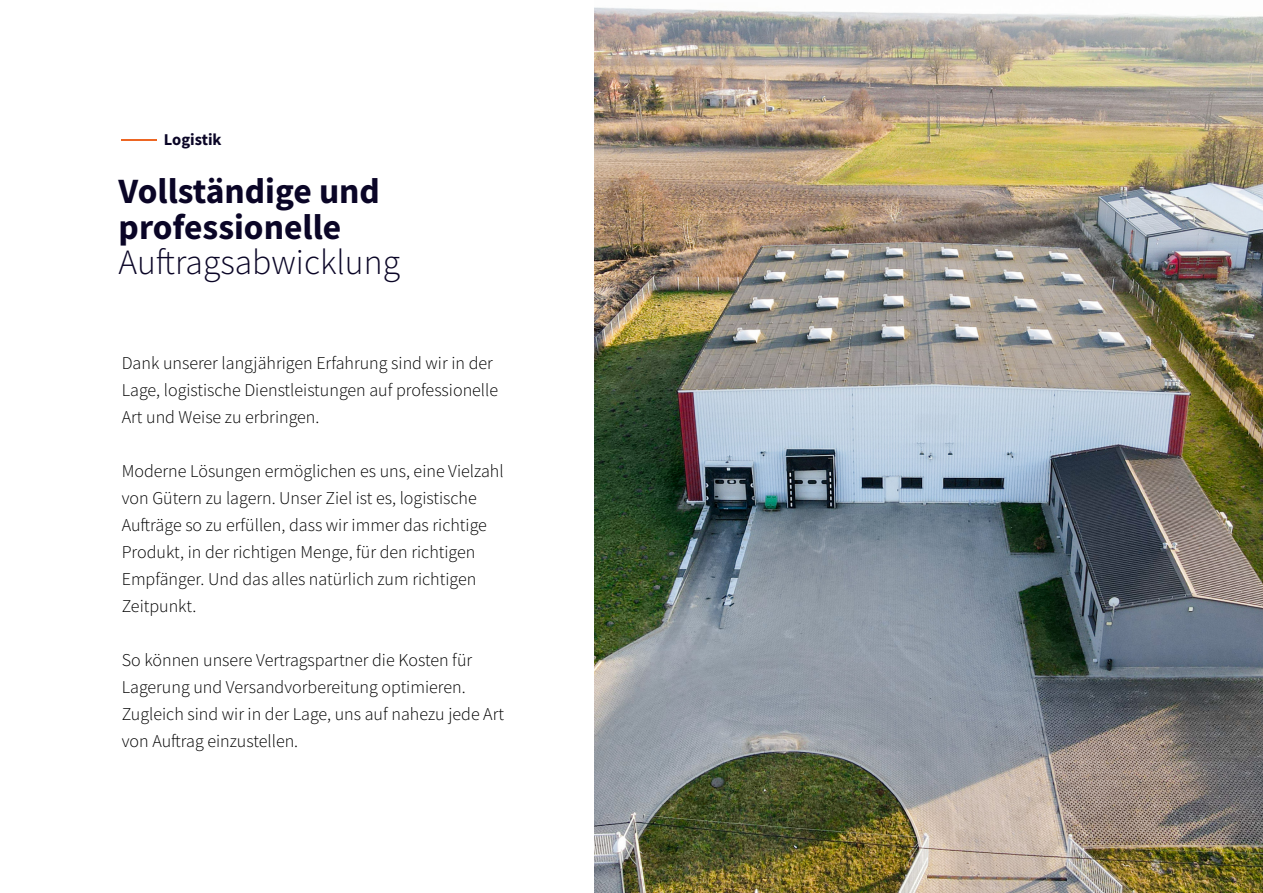
<style>
.page{position:relative;width:1263px;height:893px;background:#fff}
.page>*{position:absolute;margin:0;border:0;box-sizing:border-box;transform-origin:0 0}
.t1{font:700 35.55px/35.5px "Source Sans Pro";color:#0a0526}
.t2{font:300 35.55px "Source Sans Pro";color:#0a0526}
.t3{font:300 18px/27px "Source Sans Pro";color:#000}
.t4{font:700 16.5px "Source Sans Pro";color:#0a0526}
</style>
<div class="page">
<hr style="left:121px;top:139px;width:36px;height:2px;background:#ed6623">
<img style="left:595px;top:7px;width:668px;height:886px">
<p class="t4" style="left:164px;top:132px;width:59px">Logistik</p>
<h1 class="t1" style="left:119px;top:177px;width:263px">Vollständige und professionelle</h1>
<h1 class="t2" style="left:119px;top:248px;width:283px">Auftragsabwicklung</h1>
<p class="t3" style="left:122px;top:351px;width:378px">Dank unserer langjährigen Erfahrung sind wir in der<br>Lage, logistische Dienstleistungen auf professionelle<br>Art und Weise zu erbringen.</p>
<p class="t3" style="left:122px;top:459px;width:383px">Moderne Lösungen ermöglichen es uns, eine Vielzahl von Gütern zu lagern. Unser Ziel ist es, logistische Aufträge so zu erfüllen, dass wir immer das richtige Produkt, in der richtigen Menge, für den richtigen Empfänger. Und das alles natürlich zum richtigen Zeitpunkt.</p>
<p class="t3" style="left:122px;top:648px;width:384px">So können unsere Vertragspartner die Kosten für Lagerung und Versandvorbereitung optimieren.<br>Zugleich sind wir in der Lage, uns auf nahezu jede Art von Auftrag einzustellen.</p>
</div>
